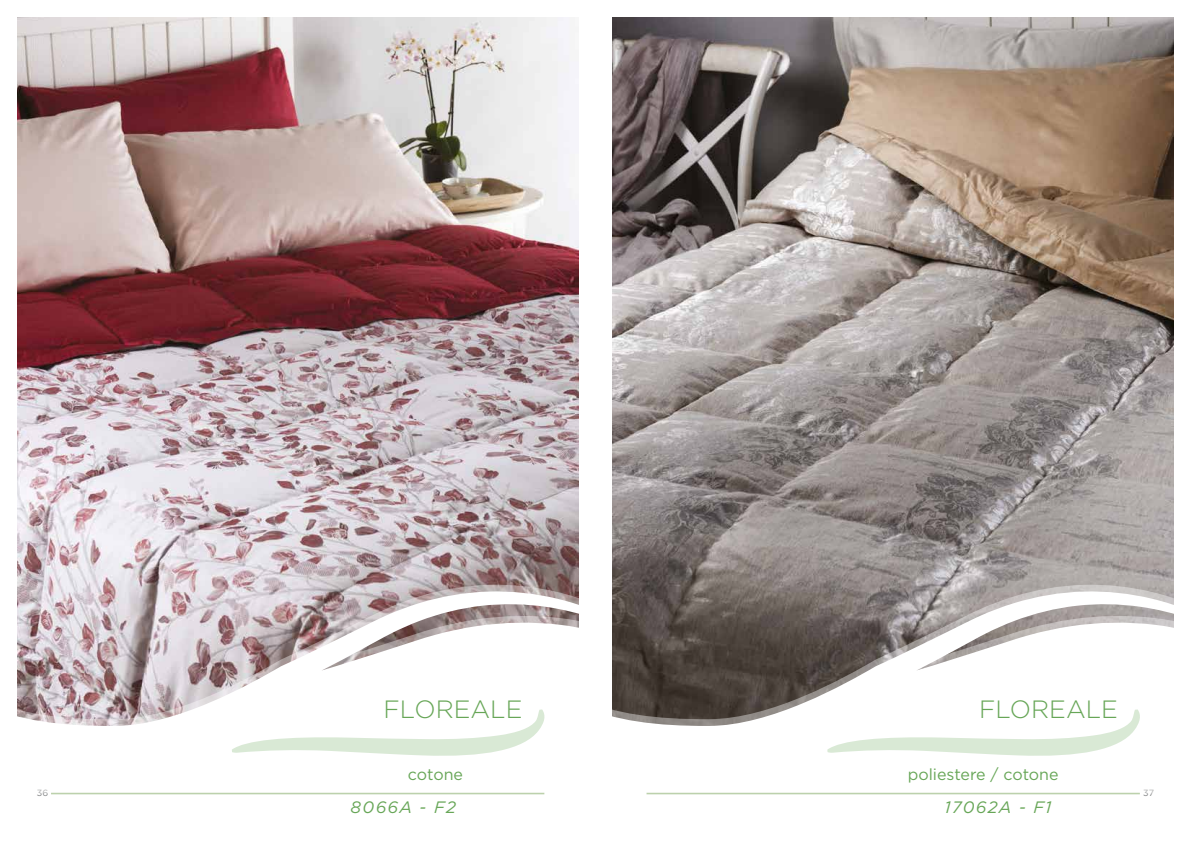
<style>
.page{position:relative;width:1191px;height:842px;background:#fff}
.page>*{position:absolute;margin:0;border:0;box-sizing:border-box;transform-origin:0 0}
.t1{font:300 25px "Gotham";color:#67a657}
.t2{font:italic 16.5px "Gotham";letter-spacing:.08em;color:#67a657}
.t3{font:16px "Gotham";color:#67a657}
.t4{font:9px "Gotham";color:#7c7e7f}
</style>
<div class="page">
<img style="left:612px;top:17px;width:562px;height:567px">
<img style="left:17px;top:17px;width:561px;height:567px">
<svg style="left:612px;top:584px;width:562px;height:209px"></svg>
<svg style="left:612px;top:591px;width:562px;height:194px"></svg>
<svg style="left:827px;top:709px;width:314px;height:49px"></svg>
<svg style="left:17px;top:584px;width:562px;height:209px"></svg>
<svg style="left:17px;top:591px;width:562px;height:194px"></svg>
<svg style="left:232px;top:709px;width:314px;height:49px"></svg>
<hr style="left:51px;top:793px;width:493px;height:1px;background:#bcd1ac">
<hr style="left:646px;top:793px;width:493px;height:1px;background:#bcd1ac">
<h1 class="t1" style="left:383px;top:696px;width:140px">FLOREALE</h1>
<h1 class="t1" style="left:979px;top:696px;width:140px">FLOREALE</h1>
<p class="t3" style="left:907px;top:766px;width:152px">poliestere / cotone</p>
<p class="t2" style="left:944px;top:798px;width:108px">17062A - F1</p>
<p class="t3" style="left:408px;top:766px;width:57px">cotone</p>
<p class="t2" style="left:350px;top:798px;width:107px">8066A - F2</p>
<p class="t4" style="left:37px;top:788px;width:13px">36</p>
<p class="t4" style="left:1143px;top:788px;width:12px">37</p>
</div>
